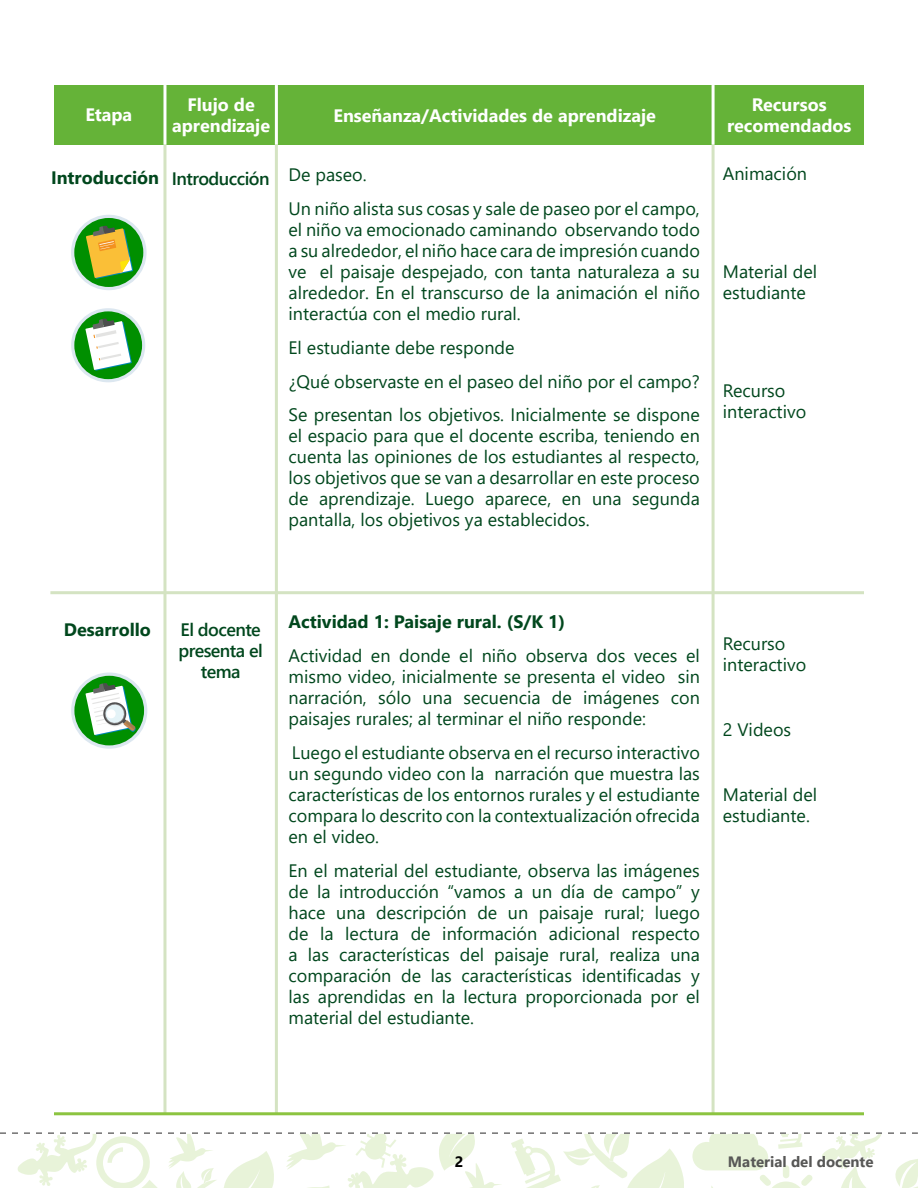
<style>
.page{position:relative;width:918px;height:1188px;background:#fff}
.page>*{position:absolute;margin:0;border:0;box-sizing:border-box;transform-origin:0 0}
.t1{font:18px/21px "Segoe UI";color:#00471d}
.t2{font:700 18px/21px "Segoe UI";color:#fff;text-align:center}
.t3{font:700 18px "Segoe UI";color:#00471d}
.t4{font:600 18px/21px "Segoe UI";letter-spacing:-.03em;color:#00471d;text-align:center}
.t5{font:700 15px "Segoe UI";color:#575756}
.t6{font:700 15px "Segoe UI";color:#000}
.s1{font-weight:600}
</style>
<div class="page">
<svg style="left:0;top:1132px;width:918px;height:56px"></svg>
<hr style="left:163px;top:145px;width:3px;height:968px;background:#d4e3c2">
<hr style="left:275px;top:145px;width:3px;height:968px;background:#d4e3c2">
<hr style="left:712px;top:145px;width:3px;height:968px;background:#d4e3c2">
<div style="left:54px;top:85px;width:810px;height:60px;background:#65b338"></div>
<hr style="left:163px;top:85px;width:3px;height:60px;background:#fff">
<hr style="left:275px;top:85px;width:3px;height:60px;background:#fff">
<hr style="left:712px;top:85px;width:3px;height:60px;background:#fff">
<hr style="left:54px;top:1112px;width:810px;height:3px;background:#8cc440">
<hr style="left:50px;top:591px;width:814px;height:3px;background:#d4e3c2">
<svg style="left:71px;top:215px;width:76px;height:75px"></svg>
<div style="left:74px;top:218px;width:69px;height:69px;background:#008f00;border-radius:50%"></div>
<svg style="left:86px;top:225px;width:47px;height:54px"></svg>
<div style="left:71px;top:308px;width:74px;height:74px;background:#dce7f0;border-radius:50%"></div>
<div style="left:74px;top:311px;width:68px;height:68px;background:#008f00;border-radius:50%"></div>
<svg style="left:85px;top:318px;width:47px;height:53px"></svg>
<svg style="left:71px;top:673px;width:76px;height:76px"></svg>
<div style="left:74px;top:676px;width:70px;height:69px;background:#008f00;border-radius:50%"></div>
<svg style="left:86px;top:683px;width:50px;height:53px"></svg>
<p class="t2" style="left:85px;top:104px;width:48px">Etapa</p>
<p class="t2" style="left:172px;top:94px;width:99px">Flujo de aprendizaje</p>
<p class="t2" style="left:727px;top:94px;width:126px">Recursos recomendados</p>
<p class="t2" style="left:333px;top:104px;width:324px">Enseñanza/Actividades de aprendizaje</p>
<p class="t3" style="left:51px;top:163px;width:110px">Introducción</p>
<p class="t1" style="left:723px;top:163px;width:86px">Animación</p>
<p class="t1" style="left:289px;top:163px;width:413px;line-height:30.5px;text-indent:-117px"><span class="s1">Introducción</span> De paseo.<br>Un niño alista sus cosas y sale de paseo por el campo,</p>
<p class="t1" style="left:289px;top:219px;width:413px;text-align:justify">el niño va emocionado caminando observando todo a su alrededor, el niño hace cara de impresión cuando ve el paisaje despejado, con tanta naturaleza a su alrededor. En el transcurso de la animación el niño interactúa con el medio rural.</p>
<p class="t1" style="left:289px;top:330px;width:413px;line-height:33.8px">El estudiante debe responde<br>¿Qué observaste en el paseo del niño por el campo?<br>Se presentan los objetivos. Inicialmente se dispone</p>
<p class="t1" style="left:289px;top:425px;width:413px;text-align:justify">el espacio para que el docente escriba, teniendo en cuenta las opiniones de los estudiantes al respecto, los objetivos que se van a desarrollar en este proceso de aprendizaje. Luego aparece, en una segunda pantalla, los objetivos ya establecidos.</p>
<p class="t1" style="left:723px;top:261px;width:96px">Material del estudiante</p>
<p class="t1" style="left:723px;top:380px;width:85px">Recurso interactivo</p>
<p class="t3" style="left:64px;top:615px;width:89px">Desarrollo</p>
<p class="t4" style="left:178px;top:619px;width:86px">El docente presenta el tema</p>
<p class="t3" style="left:289px;top:607px;width:278px">Actividad 1: Paisaje rural. (S/K 1)</p>
<p class="t1" style="left:289px;top:645px;width:413px;text-align:justify">Actividad en donde el niño observa dos veces el mismo video, inicialmente se presenta el video sin narración, sólo una secuencia de imágenes con paisajes rurales; al terminar el niño responde:</p>
<p class="t1" style="left:289px;top:742px;width:413px;text-align:justify">Luego el estudiante observa en el recurso interactivo un segundo video con la narración que muestra las características de los entornos rurales y el estudiante compara lo descrito con la contextualización ofrecida en el video.</p>
<p class="t1" style="left:289px;top:859px;width:413px;text-align:justify">En el material del estudiante, observa las imágenes de la introducción “vamos a un día de campo” y hace una descripción de un paisaje rural; luego de la lectura de información adicional respecto a las características del paisaje rural, realiza una comparación de las características identificadas y las aprendidas en la lectura proporcionada por el material del estudiante.</p>
<p class="t1" style="left:723px;top:632px;width:85px">Recurso interactivo</p>
<p class="t1" style="left:723px;top:719px;width:70px">2 Videos</p>
<p class="t1" style="left:723px;top:784px;width:96px">Material del estudiante.</p>
<p class="t6" style="left:455px;top:1150px;width:10px">2</p>
<p class="t5" style="left:728px;top:1149px;width:147px">Material del docente</p>
</div>
